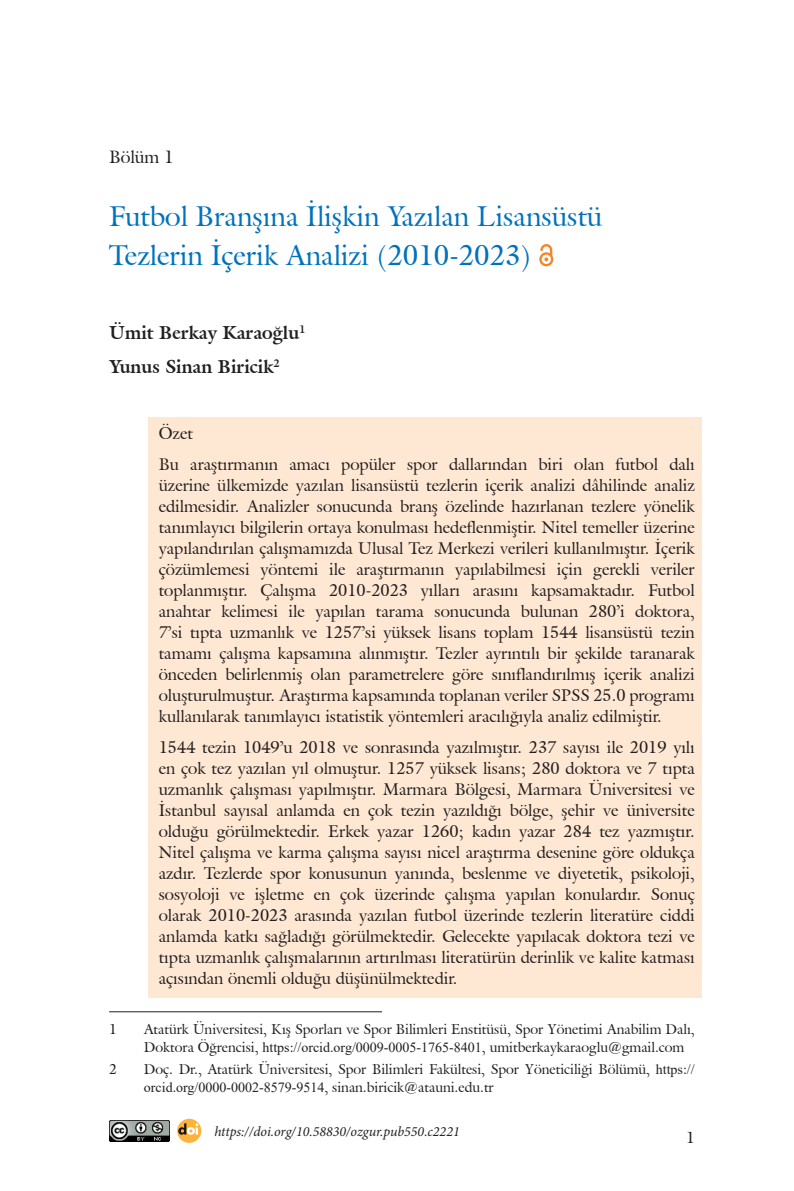
<style>
.page{position:relative;width:794px;height:1191px;background:#fff}
.page>*{position:absolute;margin:0;border:0;box-sizing:border-box;transform-origin:0 0}
.t1{font:28px/38.5px "Galliard IT Cby BT";color:#0072bc}
.t2{font:700 18.38px/34.5px "Galliard IT Cby BT";color:#231f20}
.t3{font:17.5px "Galliard IT Cby BT";color:#231f20}
.t4{font:16.62px/21px "Galliard IT Cby BT";color:#231f20;text-align:justify}
.t5{font:15.75px "Galliard IT Cby BT";color:#231f20}
.t6{font:14px/17.5px "Galliard IT Cby BT";color:#231f20}
.t7{font:14px "Times New Roman";color:#231f20}
.t8{font:italic 14px "Minion Pro";color:#231f20}
.s1{font-family:"Times New Roman"}
.s2{font-family:"Galliard IT Cby BT"}
</style>
<div class="page">
<div style="left:148px;top:417px;width:554px;height:580px;background:#fee8d3"></div>
<svg style="left:539px;top:244px;width:14px;height:22px"></svg>
<hr style="left:109px;top:1011px;width:273px;height:1px;background:#231f20">
<img style="left:109px;top:1120px;width:60px;height:21px">
<svg style="left:177px;top:1118px;width:24px;height:24px"></svg>
<svg style="left:178px;top:1123px;width:20px;height:11px"></svg>
<p class="t3" style="left:109px;top:145px;width:66px">Bölüm 1</p>
<h1 class="t1" style="left:109px;top:197px;width:495px">Futbol Branşına İlişkin Yazılan Lisansüstü<br>Tezlerin İçerik Analizi (2010-2023)</h1>
<p class="t2" style="left:109px;top:315px;width:198px">Ümit Berkay Karaoğlu<sup>1<br></sup>Yunus Sinan Biricik<sup>2</sup></p>
<p class="t4" style="left:159px;top:417px;width:537px;line-height:31px">Özet<br>Bu araştırmanın amacı popüler spor dallarından biri olan futbol dalı</p>
<p class="t4" style="left:159px;top:474px;width:537px">üzerine ülkemizde yazılan lisansüstü tezlerin içerik analizi dâhilinde analiz edilmesidir. Analizler sonucunda branş özelinde hazırlanan tezlere yönelik tanımlayıcı bilgilerin ortaya konulması hedeflenmiştir. Nitel temeller üzerine yapılandırılan çalışmamızda Ulusal Tez Merkezi verileri kullanılmıştır. İçerik çözümlemesi yöntemi ile araştırmanın yapılabilmesi için gerekli veriler toplanmıştır. Çalışma 2010-2023 yılları arasını kapsamaktadır. Futbol anahtar kelimesi ile yapılan tarama sonucunda bulunan 280’i doktora, 7’si tıpta uzmanlık ve 1257’si yüksek lisans toplam 1544 lisansüstü tezin tamamı çalışma kapsamına alınmıştır. Tezler ayrıntılı bir şekilde taranarak önceden belirlenmiş olan parametrelere göre sınıflandırılmış içerik analizi oluşturulmuştur. Araştırma kapsamında toplanan veriler SPSS 25.0 programı kullanılarak tanımlayıcı istatistik yöntemleri aracılığıyla analiz edilmiştir.</p>
<p class="t4" style="left:159px;top:736px;width:537px">1544 tezin 1049’u 2018 ve sonrasında yazılmıştır. 237 sayısı ile 2019 yılı en çok tez yazılan yıl olmuştur. 1257 yüksek lisans; 280 doktora ve 7 tıpta uzmanlık çalışması yapılmıştır. Marmara Bölgesi, Marmara Üniversitesi ve İstanbul sayısal anlamda en çok tezin yazıldığı bölge, şehir ve üniversite olduğu görülmektedir. Erkek yazar 1260; kadın yazar 284 tez yazmıştır.<br>Nitel çalışma ve karma çalışma sayısı nicel araştırma desenine göre oldukça azdır. Tezlerde spor konusunun yanında, beslenme ve diyetetik, psikoloji, sosyoloji ve işletme en çok üzerinde çalışma yapılan konulardır. Sonuç olarak 2010-2023 arasında yazılan futbol üzerinde tezlerin literatüre ciddi anlamda katkı sağladığı görülmektedir. Gelecekte yapılacak doktora tezi ve tıpta uzmanlık çalışmalarının artırılması literatürün derinlik ve kalite katması açısından önemli olduğu düşünülmektedir.</p>
<p class="t6" style="left:109px;top:1020px;width:9px">1</p>
<p class="t6" style="left:144px;top:1020px;width:552px">Atatürk Üniversitesi, Kış Sporları ve Spor Bilimleri Enstitüsü, Spor Yönetimi Anabilim Dalı,<br>Doktora Öğrencisi, <span class="s1">https://orcid.org/0009-0005-1765-8401</span>, umitberkaykaraoglu@gmail.com</p>
<p class="t6" style="left:109px;top:1060px;width:9px">2</p>
<p class="t6" style="left:144px;top:1060px;width:552px">Doç. Dr., Atatürk Üniversitesi, Spor Bilimleri Fakültesi, Spor Yöneticiliği Bölümü, <span class="s1">https://</span></p>
<p class="t7" style="left:144px;top:1077px;width:351px">orcid.org/0000-0002-8579-9514<span class="s2">, sinan.biricik@atauni.edu.tr</span></p>
<p class="t8" style="left:214px;top:1121px;width:247px">https://doi.org/10.58830/ozgur.pub550.c2221</p>
<p class="t5" style="left:686px;top:1127px;width:10px">1</p>
</div>
